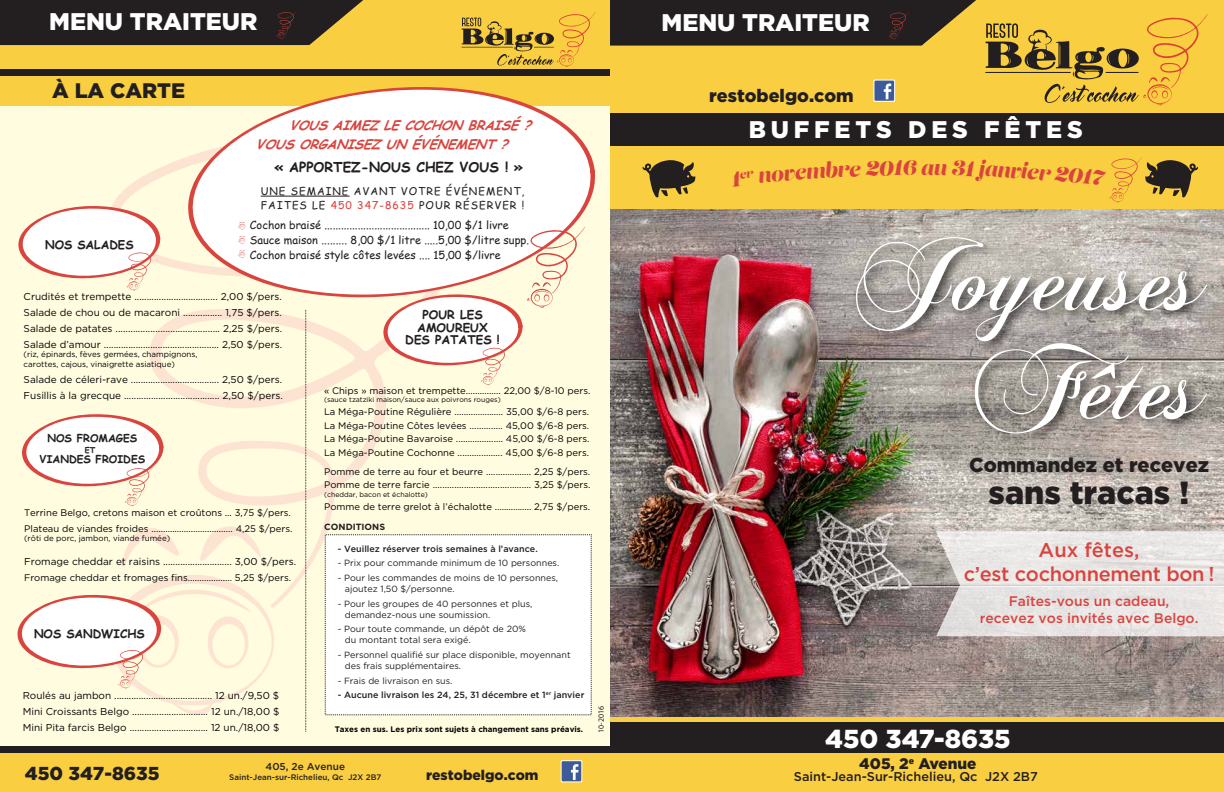
<style>
.page{position:relative;width:1224px;height:792px;background:#fff}
.page>*{position:absolute;margin:0;border:0;box-sizing:border-box;transform-origin:0 0}
.t1{font:108.7px/108.7px "Chopin Script";color:#fff;text-align:right}
.t2{font:900 32px "Gotham";color:#231f20}
.t3{font:900 26px "Gotham";color:#fff}
.t4{font:900 24.1px "Gotham";color:#fff}
.t5{font:900 24.1px "Gotham";letter-spacing:.2em;color:#fff}
.t6{font:900 21px "Gotham";color:#231f20}
.t7{font:21px "Lust Script";color:#d9443f}
.t8{font:500 20px/24px "Gotham";letter-spacing:-.015em;color:#d9443f;text-align:center}
.t9{font:900 20px "Gotham";color:#231f20}
.t10{font:900 18.7px "Gotham";color:#231f20}
.t11{font:900 18px "Gotham";color:#231f20}
.t12{font:900 15.3px "Gotham";color:#231f20}
.t13{font:900 14px "Gotham";color:#231f20}
.t14{font:500 13.9px/16.7px "Gotham";color:#d9443f;text-align:center}
.t15{font:700 13.7px "Comic Sans MS";color:#231f20}
.t16{font:italic 700 13px/18.6px "Comic Sans MS";color:#d9443f}
.t17{font:500 12.8px "Gotham";color:#231f20}
.t18{font:700 12px/12px "Comic Sans MS";color:#231f20;text-align:center}
.t19{font:700 11.8px "Comic Sans MS";color:#231f20}
.t20{font:11px/14.8px "Comic Sans MS";color:#231f20}
.t21{font:700 10.7px "Comic Sans MS";color:#231f20}
.t22{font:10.6px/14.4px "Comic Sans MS";letter-spacing:.095em;color:#231f20}
.t23{font:10px/16px "Gotham";color:#000101;text-align:justify}
.t24{font:500 10px "Gotham";color:#231f20}
.t25{font:9.5px/13.4px "Gotham";color:#000101}
.t26{font:9px/10.8px "Gotham";color:#231f20}
.t27{font:500 9px "Gotham";color:#231f20}
.t28{font:700 9px "Gotham";color:#231f20}
.t29{font:8px/9.6px "Gotham";color:#000101}
.t30{font:700 8px "Gotham";color:#000101}
.t31{font:500 8px "Gotham";color:#231f20}
.t32{font:8px "Myriad Pro";color:#231f20}
.t33{font:700 8px "Comic Sans MS";color:#231f20}
.t34{font:7px "Gotham";color:#000101}
.s1{color:#d9443f}
</style>
<div class="page">
<div style="left:0;top:21px;width:621px;height:739px;background:#fffcdf"></div>
<svg style="left:113px;top:158px;width:376px;height:451px"></svg>
<svg style="left:199px;top:526px;width:62px;height:36px"></svg>
<svg style="left:120px;top:524px;width:60px;height:43px"></svg>
<div style="left:0;top:0;width:621px;height:70px;background:#face41"></div>
<div style="left:0;top:752px;width:621px;height:40px;background:#face41"></div>
<div style="left:0;top:746px;width:621px;height:7px;background:#231f20"></div>
<svg style="left:561px;top:760px;width:21px;height:22px"></svg>
<div style="left:562px;top:761px;width:19px;height:20px;background:#3d5b99"></div>
<svg style="left:571px;top:764px;width:7px;height:16px"></svg>
<div style="left:0;top:75px;width:621px;height:31px;background:#face41"></div>
<div style="left:0;top:70px;width:621px;height:6px;background:#231f20"></div>
<svg style="left:185px;top:157px;width:198px;height:148px"></svg>
<svg style="left:187px;top:87px;width:408px;height:213px;fill:#fff"></svg>
<hr style="left:261px;top:196px;width:89px;height:1px;background:#231f20">
<svg style="left:238px;top:222px;width:8px;height:8px"></svg>
<svg style="left:238px;top:236px;width:8px;height:8px"></svg>
<svg style="left:238px;top:250px;width:8px;height:8px"></svg>
<svg style="left:0;top:0;width:363px;height:45px;background:#332b22"></svg>
<svg style="left:305px;top:310px;width:1px;height:422px"></svg>
<svg style="left:18px;top:204px;width:142px;height:87px"></svg>
<svg style="left:22px;top:412px;width:142px;height:94px"></svg>
<svg style="left:383px;top:227px;width:202px;height:158px"></svg>
<svg style="left:17px;top:575px;width:264px;height:140px"></svg>
<div style="left:325px;top:534px;width:267px;height:181px;background:#fff"></div>
<hr style="left:461px;top:47px;width:52px;height:1px;background:#231f20">
<svg style="left:462px;top:12px;width:134px;height:55px"></svg>
<img style="left:611px;top:209px;width:613px;height:508px">
<div style="left:611px;top:99px;width:613px;height:110px;background:#face41"></div>
<div style="left:611px;top:0;width:613px;height:114px;background:#face41"></div>
<div style="left:611px;top:748px;width:613px;height:44px;background:#face41"></div>
<div style="left:611px;top:717px;width:613px;height:31px;background:#face41"></div>
<div style="left:611px;top:722px;width:613px;height:30px;background:#231f20"></div>
<div style="left:611px;top:113px;width:613px;height:33px;background:#231f20"></div>
<svg style="left:643px;top:160px;width:53px;height:38px"></svg>
<img style="left:847px;top:212px;width:377px;height:269px">
<svg style="left:936px;top:531px;width:288px;height:105px;background:#e5e2e0"></svg>
<svg style="left:611px;top:0;width:597px;height:105px"></svg>
<svg style="left:1109px;top:157px;width:89px;height:45px"></svg>
<h3 class="t4" style="left:49px;top:8px;width:210px">MENU TRAITEUR</h3>
<h3 class="t6" style="left:52px;top:78px;width:134px">À LA CARTE</h3>
<p class="t19" style="left:45px;top:236px;width:90px">NOS SALADES</p>
<h3 class="t16" style="left:256px;top:116px;width:283px;text-indent:33px">VOUSAIMEZLECOCHONBRAISÉ?<br>VOUSORGANISEZUNÉVÉNEMENT?</h3>
<h3 class="t15" style="left:274px;top:157px;width:250px">« APPORTEZ-NOUS CHEZ VOUS ! »</h3>
<p class="t22" style="left:261px;top:183px;width:265px">UNE SEMAINE AVANT VOTRE ÉVÉNEMENT,<br>FAITES LE <span class="s1">450 347-8635</span> POUR RÉSERVER !</p>
<p class="t20" style="left:250px;top:218px;width:281px">Cochon braisé ...................................... 10,00 $/1 livre<br>Sauce maison ......... 8,00 $/1 litre .....5,00 $/litre supp.<br>Cochon braisé style côtes levées .... 15,00 $/livre</p>
<p class="t23" style="left:24px;top:288px;width:260px">Crudités et trempette .................................. 2,00 $/pers.<br>Salade de chou ou de macaroni ................ 1,75 $/pers.<br>Salade de patates .......................................... 2,25 $/pers.<br>Salade d’amour ............................................... 2,50 $/pers.</p>
<p class="t29" style="left:24px;top:349px;width:175px">(riz, épinards, fèves germées, champignons, carottes, cajous, vinaigrette asiatique)</p>
<p class="t23" style="left:24px;top:371px;width:261px">Salade de céleri-rave .................................... 2,50 $/pers.<br>Fusillis à la grecque ....................................... 2,50 $/pers.</p>
<p class="t21" style="left:47px;top:430px;width:91px">NOS FROMAGES</p>
<p class="t33" style="left:85px;top:444px;width:12px">ET</p>
<p class="t21" style="left:39px;top:452px;width:107px">VIANDES FROIDES</p>
<p class="t25" style="left:24px;top:505px;width:270px;line-height:15.4px">Terrine Belgo, cretons maison et croûtons ... 3,75 $/pers.<br>Plateau de viandes froides ................................... 4,25 $/pers.</p>
<p class="t29" style="left:24px;top:533px;width:148px">(rôti de porc, jambon, viande fumée)</p>
<p class="t23" style="left:24px;top:553px;width:273px">Fromage cheddar et raisins ............................ 3,00 $/pers.</p>
<p class="t25" style="left:24px;top:570px;width:268px">Fromage cheddar et fromages fins................... 5,25 $/pers.</p>
<p class="t19" style="left:34px;top:625px;width:112px">NOS SANDWICHS</p>
<p class="t23" style="left:23px;top:687px;width:258px">Roulés au jambon ........................................ 12 un./9,50 $ Mini Croissants Belgo ............................... 12 un./18,00 $ Mini Pita farcis Belgo ................................ 12 un./18,00 $</p>
<p class="t18" style="left:405px;top:309px;width:96px">POUR LES<br>AMOUREUX<br>DES PATATES !</p>
<p class="t25" style="left:324px;top:383px;width:268px">« Chips » maison et trempette............... 22,00 $/8-10 pers.</p>
<p class="t34" style="left:324px;top:396px;width:178px">(sauce tzatziki maison/sauce aux poivrons rouges)</p>
<p class="t25" style="left:324px;top:405px;width:267px;text-align:justify">La Méga-Poutine Régulière ..................... 35,00 $/6-8 pers.<br>La Méga-Poutine Côtes levées .............. 45,00 $/6-8 pers.<br>La Méga-Poutine Bavaroise .................... 45,00 $/6-8 pers.<br>La Méga-Poutine Cochonne ................... 45,00 $/6-8 pers.</p>
<p class="t25" style="left:324px;top:465px;width:268px">Pomme de terre au four et beurre ................... 2,25 $/pers.<br>Pomme de terre farcie ......................................... 3,25 $/pers.</p>
<p class="t34" style="left:324px;top:490px;width:105px">(cheddar, bacon et échalotte)</p>
<p class="t25" style="left:324px;top:500px;width:268px">Pomme de terre grelot à l’échalotte ................ 2,75 $/pers.</p>
<p class="t28" style="left:324px;top:522px;width:62px">CONDITIONS</p>
<p class="t27" style="left:338px;top:543px;width:202px">- Veuillez réserver trois semaines à l’avance.</p>
<p class="t26" style="left:338px;top:558px;width:223px">- Prix pour commande minimum de 10 personnes.</p>
<p class="t26" style="left:345px;top:573px;width:215px;text-indent:-7px">- Pour les commandes de moins de 10 personnes, ajoutez 1,50 $/personne.</p>
<p class="t26" style="left:345px;top:598px;width:189px;text-indent:-7px">- Pour les groupes de 40 personnes et plus, demandez-nous une soumission.</p>
<p class="t26" style="left:345px;top:624px;width:183px;text-indent:-7px">- Pour toute commande, un dépôt de 20% du montant total sera exigé.</p>
<p class="t26" style="left:345px;top:649px;width:227px;text-indent:-7px">- Personnel qualifié sur place disponible, moyennant des frais supplémentaires.</p>
<p class="t26" style="left:338px;top:675px;width:116px">- Frais de livraison en sus.</p>
<p class="t27" style="left:338px;top:690px;width:248px">- Aucune livraison les 24, 25, 31 décembre et 1<sup>er</sup> janvier</p>
<p class="t30" style="left:335px;top:724px;width:250px">Taxes en sus. Les prix sont sujets à changement sans préavis.</p>
<p class="t32" style="left:596px;top:733px;width:29px;rotate:-90deg">10-2016</p>
<p class="t24" style="left:266px;top:760px;width:81px">405, 2e Avenue</p>
<h3 class="t10" style="left:25px;top:763px;width:136px">450 347-8635</h3>
<p class="t31" style="left:229px;top:772px;width:154px">Saint-Jean-sur-Richelieu, Qc J2X 2B7</p>
<h3 class="t13" style="left:426px;top:767px;width:114px">restobelgo.com</h3>
<h3 class="t4" style="left:661px;top:8px;width:210px">MENU TRAITEUR</h3>
<h3 class="t11" style="left:709px;top:85px;width:146px">restobelgo.com</h3>
<h3 class="t5" style="left:749px;top:116px;width:335px">BUFFETS DES FÊTES</h3>
<h3 class="t7" style="left:902px;top:154px;width:33px">6a</h3>
<h1 class="t1" style="left:855px;top:227px;width:351px">Joyeuses<br>Fêtes</h1>
<h3 class="t9" style="left:969px;top:454px;width:241px">Commandez et recevez</h3>
<h2 class="t2" style="left:989px;top:475px;width:202px">sans tracas !</h2>
<h3 class="t8" style="left:964px;top:538px;width:252px">Aux fêtes,<br>c’est cochonnement bon !</h3>
<h3 class="t14" style="left:980px;top:592px;width:220px">Faîtes-vous un cadeau, recevez vos invités avec Belgo.</h3>
<h3 class="t3" style="left:825px;top:723px;width:187px">450 347-8635</h3>
<h3 class="t12" style="left:859px;top:754px;width:119px">405, 2<sup>e</sup> Avenue</h3>
<h3 class="t17" style="left:794px;top:769px;width:246px">Saint-Jean-Sur-Richelieu, Qc J2X 2B7</h3>
</div>
